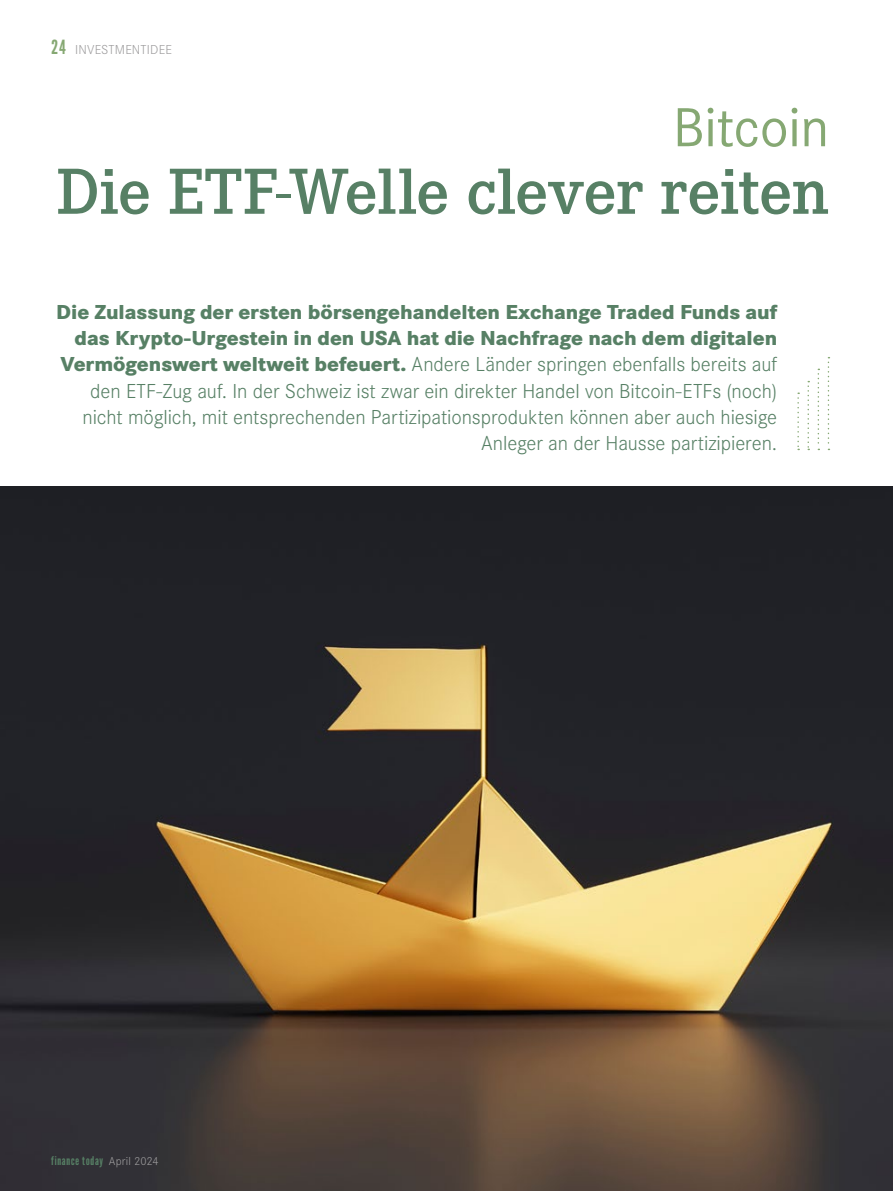
<style>
.page{position:relative;width:893px;height:1191px;background:#fff}
.page>*{position:absolute;margin:0;border:0;box-sizing:border-box;transform-origin:0 0}
.t1{font:600 67.5px "Corporate E Pro";letter-spacing:-.01em;color:#578065}
.t2{font:57px "Corporate S Pro";letter-spacing:-.005em;color:#86a873}
.t3{font:300 21px/26.2px "Corporate S Pro";letter-spacing:-.005em;color:#578065;text-align:right}
.t4{font:300 13.5px "Corporate S Pro";letter-spacing:.01em;color:#9e9d9e}
.t5{font:12px "League Gothic";letter-spacing:.07em;color:#578065}
.s1{font-family:"League Gothic";font-weight:400;font-size:19.5px;color:#86a873}
.s2{font-weight:800}
.s3{font-family:"Corporate S Pro";font-weight:300;color:#9e9d9e}
</style>
<div class="page">
<img style="left:0;top:486px;width:893px;height:705px">
<svg style="left:807px;top:381px;width:2px;height:69px"></svg>
<svg style="left:797px;top:392px;width:2px;height:58px"></svg>
<svg style="left:818px;top:369px;width:1px;height:81px"></svg>
<svg style="left:828px;top:357px;width:1px;height:93px"></svg>
<p class="t4" style="left:51px;top:40px;width:122px"><span class="s1">24</span> INVESTMENTIDEE</p>
<h2 class="t2" style="left:673px;top:86px;width:158px">Bitcoin</h2>
<h1 class="t1" style="left:56px;top:145px;width:774px">Die ETF-Welle clever reiten</h1>
<p class="t3" style="left:56px;top:297px;width:722px"><span class="s2">Die Zulassung der ersten börsengehandelten Exchange Traded Funds auf das Krypto-Urgestein in den USA hat die Nachfrage nach dem digitalen Vermögenswert weltweit befeuert.</span> Andere Länder springen ebenfalls bereits auf den ETF-Zug auf. In der Schweiz ist zwar ein direkter Handel von Bitcoin-ETFs (noch) nicht möglich, mit entsprechenden Partizipationsprodukten können aber auch hiesige Anleger an der Hausse partizipieren.</p>
<p class="t5" style="left:51px;top:1152px;width:109px">finance today <span class="s3">April 2024</span></p>
</div>
